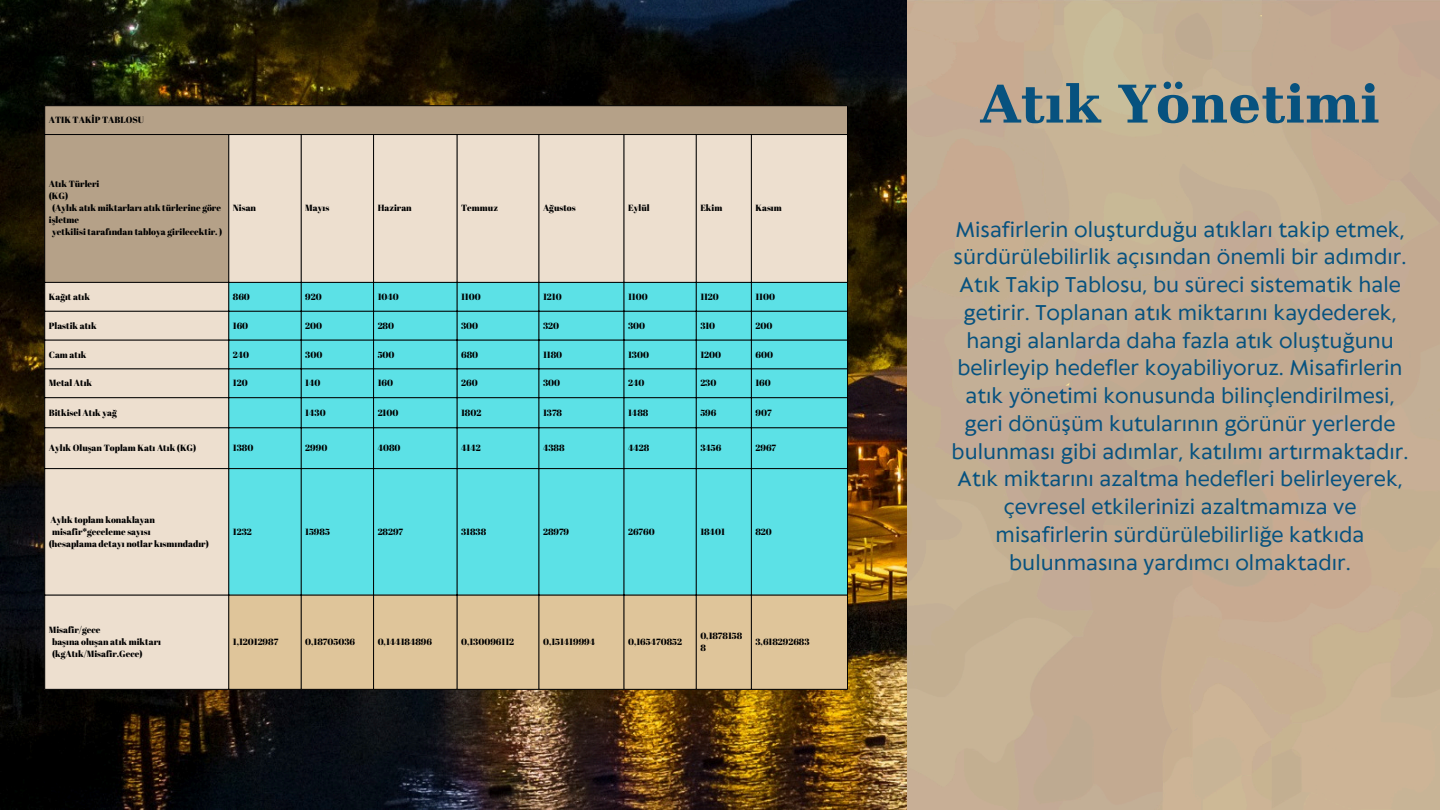
<style>
.page{position:relative;width:1440px;height:810px;background:#fff}
.page>*{position:absolute;margin:0;border:0;box-sizing:border-box;transform-origin:0 0}
.t1{font:700 52px "DejaVu Serif";color:#07527f}
.t2{font:20px/27.8px "Klein Text";color:#07527f;text-align:center}
.t3{font:9px/12px "Abril Fatface";color:#000}
</style>
<div class="page">
<img style="left:0;top:0;width:908px;height:810px">
<div style="left:45px;top:106px;width:802px;height:28px;background:#b5a188"></div>
<svg style="left:45px;top:135px;width:802px;height:554px;fill:#eddfcf"></svg>
<div style="left:229px;top:283px;width:618px;height:312px;background:#5ce1e6"></div>
<div style="left:229px;top:596px;width:618px;height:93px;background:#dfc59a"></div>
<hr style="left:44px;top:106px;width:1px;height:583px;background:#000">
<hr style="left:228px;top:135px;width:1px;height:554px;background:#000">
<hr style="left:301px;top:135px;width:1px;height:554px;background:#000">
<hr style="left:373px;top:135px;width:1px;height:554px;background:#000">
<hr style="left:457px;top:135px;width:1px;height:554px;background:#000">
<hr style="left:539px;top:135px;width:1px;height:554px;background:#000">
<hr style="left:624px;top:135px;width:1px;height:554px;background:#000">
<hr style="left:696px;top:135px;width:1px;height:554px;background:#000">
<hr style="left:751px;top:135px;width:1px;height:554px;background:#000">
<hr style="left:847px;top:106px;width:1px;height:583px;background:#000">
<hr style="left:44px;top:105px;width:804px;height:1px;background:#000">
<hr style="left:44px;top:134px;width:804px;height:1px;background:#000">
<hr style="left:44px;top:282px;width:804px;height:1px;background:#000">
<hr style="left:44px;top:311px;width:804px;height:1px;background:#000">
<hr style="left:44px;top:340px;width:804px;height:1px;background:#000">
<hr style="left:44px;top:368px;width:804px;height:1px;background:#000">
<hr style="left:44px;top:397px;width:804px;height:1px;background:#000">
<hr style="left:44px;top:427px;width:804px;height:1px;background:#000">
<hr style="left:44px;top:468px;width:804px;height:1px;background:#000">
<hr style="left:44px;top:595px;width:804px;height:1px;background:#000">
<hr style="left:44px;top:689px;width:804px;height:1px;background:#000">
<p class="t3" style="left:49px;top:114px;width:97px">ATIK TAKİP TABLOSU</p>
<p class="t3" style="left:49px;top:178px;width:51px">Atık Türleri (KG)</p>
<p class="t3" style="left:49px;top:202px;width:174px;text-indent:3px">(Aylık atık miktarları atık türlerine göre işletme</p>
<p class="t3" style="left:52px;top:226px;width:172px">yetkilisi tarafından tabloya girilecektir. )</p>
<p class="t3" style="left:233px;top:202px;width:25px">Nisan</p>
<p class="t3" style="left:305px;top:202px;width:26px">Mayıs</p>
<p class="t3" style="left:378px;top:202px;width:36px">Haziran</p>
<p class="t3" style="left:461px;top:202px;width:38px">Temmuz</p>
<p class="t3" style="left:543px;top:202px;width:34px">Ağustos</p>
<p class="t3" style="left:628px;top:202px;width:23px">Eylül</p>
<p class="t3" style="left:700px;top:202px;width:24px">Ekim</p>
<p class="t3" style="left:755px;top:202px;width:28px">Kasım</p>
<p class="t3" style="left:49px;top:291px;width:43px">Kağıt atık</p>
<p class="t3" style="left:233px;top:291px;width:19px">860</p>
<p class="t3" style="left:305px;top:291px;width:18px">920</p>
<p class="t3" style="left:378px;top:291px;width:23px">1040</p>
<p class="t3" style="left:461px;top:291px;width:21px">1100</p>
<p class="t3" style="left:543px;top:291px;width:20px">1210</p>
<p class="t3" style="left:628px;top:291px;width:21px">1100</p>
<p class="t3" style="left:700px;top:291px;width:20px">1120</p>
<p class="t3" style="left:755px;top:291px;width:21px">1100</p>
<p class="t3" style="left:49px;top:319px;width:49px">Plastik atık</p>
<p class="t3" style="left:233px;top:319px;width:17px">160</p>
<p class="t3" style="left:305px;top:319px;width:18px">200</p>
<p class="t3" style="left:378px;top:319px;width:18px">280</p>
<p class="t3" style="left:461px;top:319px;width:19px">300</p>
<p class="t3" style="left:543px;top:319px;width:18px">320</p>
<p class="t3" style="left:628px;top:319px;width:19px">300</p>
<p class="t3" style="left:700px;top:319px;width:16px">310</p>
<p class="t3" style="left:755px;top:319px;width:18px">200</p>
<p class="t3" style="left:49px;top:348px;width:39px">Cam atık</p>
<p class="t3" style="left:233px;top:348px;width:18px">240</p>
<p class="t3" style="left:305px;top:348px;width:19px">300</p>
<p class="t3" style="left:378px;top:348px;width:18px">500</p>
<p class="t3" style="left:461px;top:348px;width:19px">680</p>
<p class="t3" style="left:543px;top:348px;width:21px">1180</p>
<p class="t3" style="left:628px;top:348px;width:22px">1300</p>
<p class="t3" style="left:700px;top:348px;width:22px">1200</p>
<p class="t3" style="left:755px;top:348px;width:19px">600</p>
<p class="t3" style="left:49px;top:377px;width:45px">Metal Atık</p>
<p class="t3" style="left:233px;top:377px;width:16px">120</p>
<p class="t3" style="left:305px;top:377px;width:17px">140</p>
<p class="t3" style="left:378px;top:377px;width:17px">160</p>
<p class="t3" style="left:461px;top:377px;width:18px">260</p>
<p class="t3" style="left:543px;top:377px;width:19px">300</p>
<p class="t3" style="left:628px;top:377px;width:18px">240</p>
<p class="t3" style="left:700px;top:377px;width:18px">230</p>
<p class="t3" style="left:755px;top:377px;width:17px">160</p>
<p class="t3" style="left:49px;top:407px;width:70px">Bitkisel Atık yağ</p>
<p class="t3" style="left:305px;top:407px;width:22px">1430</p>
<p class="t3" style="left:378px;top:407px;width:22px">2100</p>
<p class="t3" style="left:461px;top:407px;width:22px">1802</p>
<p class="t3" style="left:543px;top:407px;width:21px">1378</p>
<p class="t3" style="left:628px;top:407px;width:22px">1488</p>
<p class="t3" style="left:700px;top:407px;width:17px">596</p>
<p class="t3" style="left:755px;top:407px;width:18px">907</p>
<p class="t3" style="left:49px;top:442px;width:149px">Aylık Oluşan Toplam Katı Atık (KG)</p>
<p class="t3" style="left:233px;top:442px;width:22px">1380</p>
<p class="t3" style="left:305px;top:442px;width:24px">2990</p>
<p class="t3" style="left:378px;top:442px;width:24px">4080</p>
<p class="t3" style="left:461px;top:442px;width:21px">4142</p>
<p class="t3" style="left:543px;top:442px;width:23px">4388</p>
<p class="t3" style="left:628px;top:442px;width:23px">4428</p>
<p class="t3" style="left:700px;top:442px;width:22px">3456</p>
<p class="t3" style="left:755px;top:442px;width:22px">2967</p>
<p class="t3" style="left:50px;top:514px;width:106px">Aylık toplam konaklayan</p>
<p class="t3" style="left:49px;top:526px;width:162px;text-indent:3px">misafir*geceleme sayısı<br>(hesaplama detayı notlar kısmındadır)</p>
<p class="t3" style="left:233px;top:526px;width:20px">1232</p>
<p class="t3" style="left:305px;top:526px;width:26px">15985</p>
<p class="t3" style="left:378px;top:526px;width:27px">28297</p>
<p class="t3" style="left:461px;top:526px;width:27px">31838</p>
<p class="t3" style="left:543px;top:526px;width:28px">28979</p>
<p class="t3" style="left:628px;top:526px;width:28px">26760</p>
<p class="t3" style="left:700px;top:526px;width:26px">18401</p>
<p class="t3" style="left:755px;top:526px;width:18px">820</p>
<p class="t3" style="left:49px;top:623px;width:53px">Misafir/gece</p>
<p class="t3" style="left:52px;top:635px;width:110px">başına oluşan atık miktarı</p>
<p class="t3" style="left:52px;top:647px;width:92px">(kgAtık/Misafir.Gece)</p>
<p class="t3" style="left:233px;top:635px;width:47px">1,12012987</p>
<p class="t3" style="left:305px;top:635px;width:51px">0,18705036</p>
<p class="t3" style="left:378px;top:635px;width:56px">0,144184896</p>
<p class="t3" style="left:461px;top:635px;width:54px">0,130096112</p>
<p class="t3" style="left:543px;top:635px;width:54px">0,151419994</p>
<p class="t3" style="left:628px;top:635px;width:55px">0,165470852</p>
<p class="t3" style="left:700px;top:629px;width:43px">0,1878158<br>8</p>
<p class="t3" style="left:755px;top:635px;width:56px">3,618292683</p>
<p class="t1" style="left:980px;top:74px;width:401px">Atık Yönetimi</p>
<p class="t2" style="left:952px;top:217px;width:458px">Misafirlerin oluşturduğu atıkları takip etmek, sürdürülebilirlik açısından önemli bir adımdır.<br>Atık Takip Tablosu, bu süreci sistematik hale getirir. Toplanan atık miktarını kaydederek, hangi alanlarda daha fazla atık oluştuğunu belirleyip hedefler koyabiliyoruz. Misafirlerin atık yönetimi konusunda bilinçlendirilmesi, geri dönüşüm kutularının görünür yerlerde bulunması gibi adımlar, katılımı artırmaktadır.<br>Atık miktarını azaltma hedefleri belirleyerek, çevresel etkilerinizi azaltmamıza ve misafirlerin sürdürülebilirliğe katkıda bulunmasına yardımcı olmaktadır.</p>
</div>
